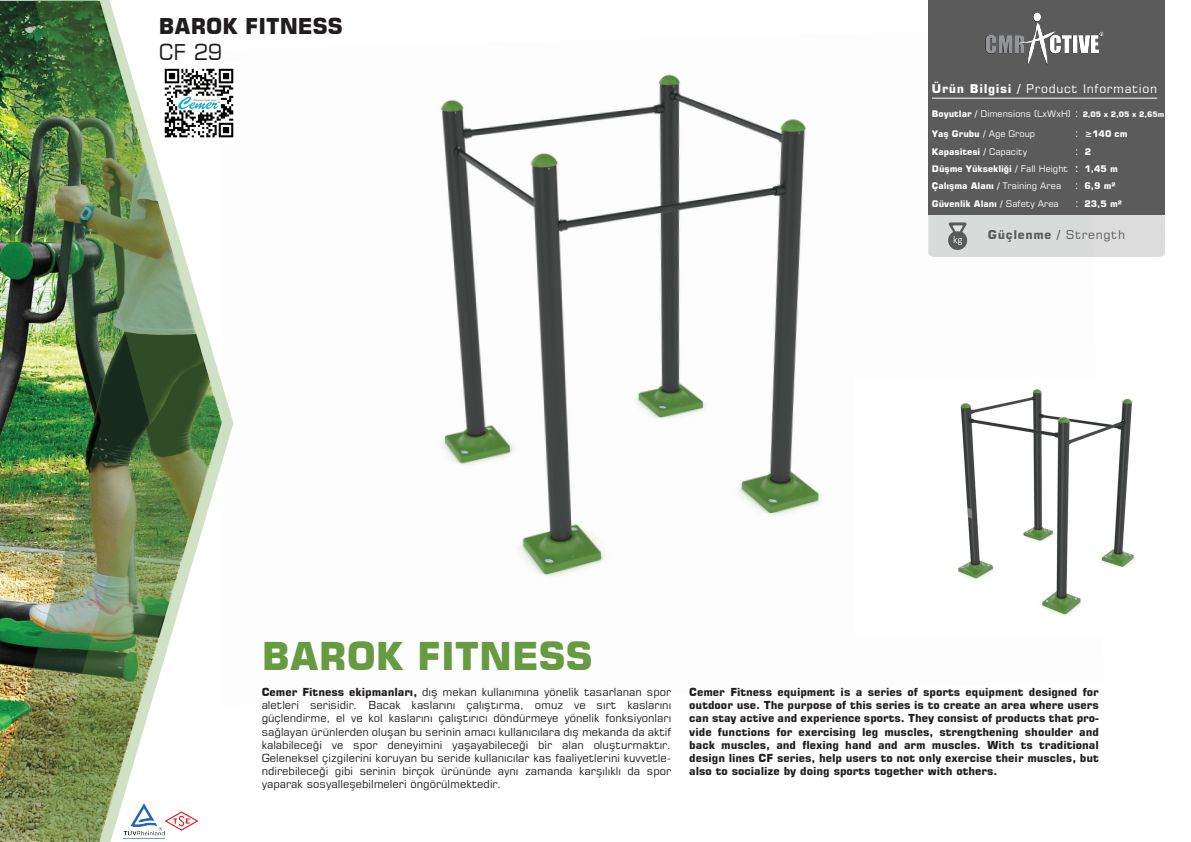
<style>
.page{position:relative;width:1191px;height:842px;background:#fff}
.page>*{position:absolute;margin:0;border:0;box-sizing:border-box;transform-origin:0 0}
.t1{font:700 38.2px "Square 721 BT";color:#669b41}
.t2{font:700 21.7px "Square 721 BT";color:#211d1e}
.t3{font:21.7px "Square 721 BT";color:#211d1e}
.t4{font:12px "Square 721 BT";letter-spacing:.055em;color:#fff}
.t5{font:700 12px "Square 721 BT";letter-spacing:.055em;color:#5a5b5a}
.t6{font:11px/13.2px "Square 721 BT";color:#211d1e;text-align:justify}
.t7{font:700 11px/13.2px "Square 721 BT";color:#211d1e;text-align:justify}
.t8{font:11px/18.7px "Square 721 BT";color:#fff}
.t9{font:700 9px/17.6px "Square 721 BT";color:#fff}
.t10{font:9px "Square 721 BT";color:#fff}
.t11{font:700 7.5px "Square 721 BT";color:#fff}
.s1{font-weight:700}
.s2{font-size:11px}
.s3{font-weight:400}
.s4{font-weight:400;font-size:11px}
</style>
<div class="page">
<img style="left:233px;top:74px;width:588px;height:502px">
<img style="left:957px;top:389px;width:178px;height:226px">
<div style="left:928px;top:0;width:236px;height:214px;background:#5a5b5a"></div>
<svg style="left:34px;top:381px;width:199px;height:461px"></svg>
<img style="left:0;top:0;width:221px;height:840px">
<img style="left:123px;top:803px;width:39px;height:36px">
<img style="left:162px;top:801px;width:40px;height:40px">
<hr style="left:932px;top:98px;width:225px;height:1px;background:#fff">
<img style="left:985px;top:12px;width:118px;height:52px">
<svg style="left:928px;top:214px;width:237px;height:43px;background:#d2d3d3"></svg>
<img style="left:158px;top:62px;width:81px;height:81px">
<h2 class="t2" style="left:159px;top:13px;width:185px">BAROK FITNESS</h2>
<h2 class="t3" style="left:159px;top:39px;width:65px">CF 29</h2>
<h1 class="t1" style="left:262px;top:633px;width:332px">BAROK FITNESS</h1>
<p class="t4" style="left:932px;top:81px;width:227px"><span class="s1">Ürün Bilgisi /</span> Product Information</p>
<p class="t10" style="left:932px;top:109px;width:148px"><span class="s1">Boyutlar /</span> Dimensions (LxWxH) <span class="s2">:</span></p>
<p class="t8" style="left:1075px;top:123px;width:5px">: :</p>
<p class="t8" style="left:1075px;top:158px;width:5px">:</p>
<p class="t11" style="left:1082px;top:110px;width:83px">2,05 x 2,05 x 2,65m</p>
<p class="t9" style="left:1084px;top:143px;width:8px">2</p>
<p class="t9" style="left:932px;top:124px;width:105px;line-height:18.7px">Yaş Grubu / <span class="s3">Age Group<br></span>Kapasitesi / <span class="s3">Capacity</span></p>
<p class="t9" style="left:1084px;top:125px;width:44px">≥140 cm</p>
<p class="t9" style="left:932px;top:160px;width:138px">Düşme Yüksekliği / <span class="s3">Fall Height</span></p>
<p class="t9" style="left:1084px;top:160px;width:35px">1,45 m</p>
<p class="t9" style="left:932px;top:177px;width:131px">Çalışma Alanı / <span class="s3">Training Area<br></span>Güvenlik Alanı / <span class="s3">Safety Area</span></p>
<p class="t9" style="left:1074px;top:177px;width:49px"><span class="s4">:</span> 6,9 m²<br><span class="s4">:</span> 23,5 m²</p>
<p class="t5" style="left:988px;top:227px;width:138px">Güçlenme / <span class="s3">Strength</span></p>
<p class="t6" style="left:262px;top:685px;width:411px"><span class="s1">Cemer Fitness ekipmanları,</span> dış mekan kullanımına yönelik tasarlanan spor aletleri serisidir. Bacak kaslarını çalıştırma, omuz ve sırt kaslarını güçlendirme, el ve kol kaslarını çalıştırıcı döndürmeye yönelik fonksiyonları sağlayan ürünlerden oluşan bu serinin amacı kullanıcılara dış mekanda da aktif kalabileceği ve spor deneyimini yaşayabileceği bir alan oluşturmaktır.<br>Geleneksel çizgilerini koruyan bu seride kullanıcılar kas faaliyetlerini kuvvetle&shy;ndirebileceği gibi serinin birçok ürününde aynı zamanda karşılıklı da spor yaparak sosyalleşebilmeleri öngörülmektedir.</p>
<p class="t7" style="left:689px;top:685px;width:411px">Cemer Fitness equipment is a series of sports equipment designed for outdoor use. The purpose of this series is to create an area where users can stay active and experience sports. They consist of products that pro&shy;vide functions for exercising leg muscles, strengthening shoulder and back muscles, and flexing hand and arm muscles. With ts traditional design lines CF series, help users to not only exercise their muscles, but also to socialize by doing sports together with others.</p>
</div>
